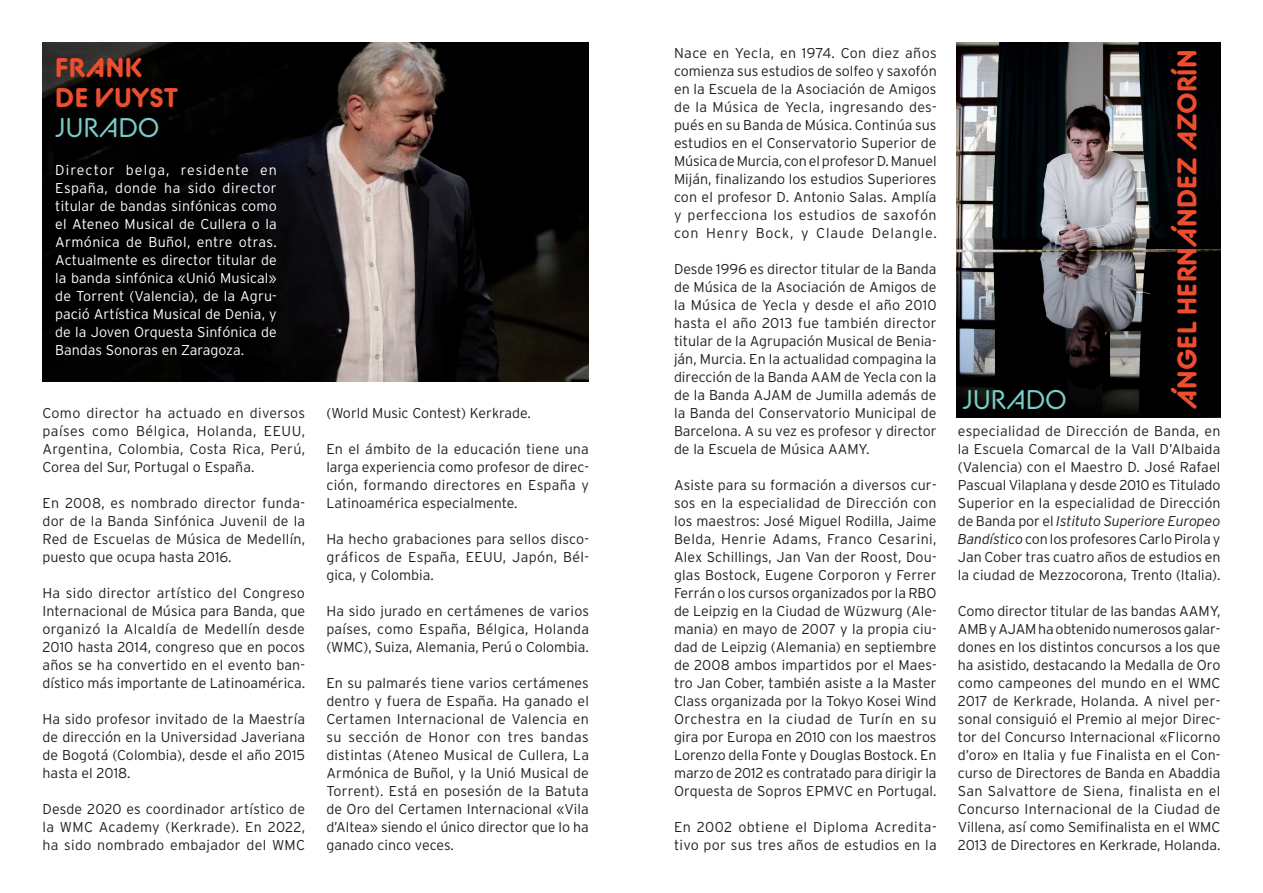
<style>
.page{position:relative;width:1263px;height:893px;background:#fff}
.page>*{position:absolute;margin:0;border:0;box-sizing:border-box;transform-origin:0 0}
.t1{font:700 27px "BC Alphapipe RB";letter-spacing:.01em;color:#ef4d2f}
.t2{font:27px "BC Alphapipe RB";letter-spacing:.015em;color:#7accc8}
.t3{font:300 14.25px/18px "Interstate";color:#231f20;text-align:justify}
.t4{font:300 14.25px/18px "Interstate";color:#fff;text-align:justify}
.s1{font-style:italic}
</style>
<div class="page">
<img style="left:957px;top:43px;width:263px;height:375px">
<img style="left:43px;top:43px;width:546px;height:339px">
<p class="t1" style="left:55px;top:50px;width:88px">FRANK</p>
<p class="t1" style="left:55px;top:80px;width:124px">DE VUYST</p>
<p class="t2" style="left:55px;top:110px;width:106px">JURADO</p>
<p class="t4" style="left:55px;top:161px;width:223px">Director belga, residente en España, donde ha sido director titular de bandas sinfónicas como el Ateneo Musical de Cullera o la Armónica de Buñol, entre otras.<br>Actualmente es director titular de la banda sinfónica «Unió Musical» de Torrent (Valencia), de la Agru&shy;pació Artística Musical de Denia, y de la Joven Orquesta Sinfónica de Bandas Sonoras en Zaragoza.</p>
<p class="t3" style="left:43px;top:404px;width:264px">Como director ha actuado en diversos países como Bélgica, Holanda, EEUU, Argentina, Colombia, Costa Rica, Perú, Corea del Sur, Portugal o España.</p>
<p class="t3" style="left:43px;top:494px;width:264px">En 2008, es nombrado director funda&shy;dor de la Banda Sinfónica Juvenil de la Red de Escuelas de Música de Medellín, puesto que ocupa hasta 2016.</p>
<p class="t3" style="left:43px;top:584px;width:264px">Ha sido director artístico del Congreso Internacional de Música para Banda, que organizó la Alcaldía de Medellín desde 2010 hasta 2014, congreso que en pocos años se ha convertido en el evento ban&shy;dístico más importante de Latinoamérica.</p>
<p class="t3" style="left:43px;top:710px;width:264px">Ha sido profesor invitado de la Maestría de dirección en la Universidad Javeriana de Bogotá (Colombia), desde el año 2015 hasta el 2018.</p>
<p class="t3" style="left:43px;top:800px;width:264px">Desde 2020 es coordinador artístico de la WMC Academy (Kerkrade). En 2022, ha sido nombrado embajador del WMC</p>
<p class="t3" style="left:326px;top:404px;width:206px">(World Music Contest) Kerkrade.</p>
<p class="t3" style="left:326px;top:440px;width:264px">En el ámbito de la educación tiene una larga experiencia como profesor de direc&shy;ción, formando directores en España y Latinoamérica especialmente.</p>
<p class="t3" style="left:326px;top:530px;width:264px">Ha hecho grabaciones para sellos disco&shy;gráficos de España, EEUU, Japón, Bél&shy;gica, y Colombia.</p>
<p class="t3" style="left:326px;top:602px;width:264px">Ha sido jurado en certámenes de varios países, como España, Bélgica, Holanda (WMC), Suiza, Alemania, Perú o Colombia.</p>
<p class="t3" style="left:326px;top:674px;width:264px">En su palmarés tiene varios certámenes dentro y fuera de España. Ha ganado el Certamen Internacional de Valencia en su sección de Honor con tres bandas distintas (Ateneo Musical de Cullera, La Armónica de Buñol, y la Unió Musical de Torrent). Está en posesión de la Batuta de Oro del Certamen Internacional «Vila d’Altea» siendo el único director que lo ha ganado cinco veces.</p>
<p class="t3" style="left:674px;top:44px;width:264px">Nace en Yecla, en 1974. Con diez años comienza sus estudios de solfeo y saxofón en la Escuela de la Asociación de Amigos de la Música de Yecla, ingresando des&shy;pués en su Banda de Música. Continúa sus estudios en el Conservatorio Superior de Música de Murcia, con el profesor D. Manuel Miján, finalizando los estudios Superiores con el profesor D. Antonio Salas. Amplía y perfecciona los estudios de saxofón con Henry Bock, y Claude Delangle.</p>
<p class="t3" style="left:674px;top:260px;width:264px">Desde 1996 es director titular de la Banda de Música de la Asociación de Amigos de la Música de Yecla y desde el año 2010 hasta el año 2013 fue también director titular de la Agrupación Musical de Benia&shy;ján, Murcia. En la actualidad compagina la dirección de la Banda AAM de Yecla con la de la Banda AJAM de Jumilla además de la Banda del Conservatorio Municipal de Barcelona. A su vez es profesor y director de la Escuela de Música AAMY.</p>
<p class="t3" style="left:674px;top:476px;width:264px">Asiste para su formación a diversos cur&shy;sos en la especialidad de Dirección con los maestros: José Miguel Rodilla, Jaime Belda, Henrie Adams, Franco Cesarini, Alex Schillings, Jan Van der Roost, Dou&shy;glas Bostock, Eugene Corporon y Ferrer Ferrán o los cursos organizados por la RBO de Leipzig en la Ciudad de Wüzwurg (Ale&shy;mania) en mayo de 2007 y la propia ciu&shy;dad de Leipzig (Alemania) en septiembre de 2008 ambos impartidos por el Maes&shy;tro Jan Cober, también asiste a la Master Class organizada por la Tokyo Kosei Wind Orchestra en la ciudad de Turín en su gira por Europa en 2010 con los maestros Lorenzo della Fonte y Douglas Bostock. En marzo de 2012 es contratado para dirigir la Orquesta de Sopros EPMVC en Portugal.</p>
<p class="t3" style="left:674px;top:818px;width:264px">En 2002 obtiene el Diploma Acredita&shy;tivo por sus tres años de estudios en la</p>
<p class="t2" style="left:962px;top:382px;width:106px">JURADO</p>
<p class="t1" style="left:1169px;top:409px;width:361px;rotate:-90deg">ÁNGEL HERNÁNDEZ AZORÍN</p>
<p class="t3" style="left:958px;top:422px;width:264px">especialidad de Dirección de Banda, en la Escuela Comarcal de la Vall D’Albaida (Valencia) con el Maestro D. José Rafael Pascual Vilaplana y desde 2010 es Titulado Superior en la especialidad de Dirección de Banda por el <span class="s1">Istituto Superiore Europeo Bandístico</span> con los profesores Carlo Pirola y Jan Cober tras cuatro años de estudios en la ciudad de Mezzocorona, Trento (Italia).</p>
<p class="t3" style="left:958px;top:602px;width:264px">Como director titular de las bandas AAMY, AMB y AJAM ha obtenido numerosos galar&shy;dones en los distintos concursos a los que ha asistido, destacando la Medalla de Oro como campeones del mundo en el WMC 2017 de Kerkrade, Holanda. A nivel per&shy;sonal consiguió el Premio al mejor Direc&shy;tor del Concurso Internacional «Flicorno d’oro» en Italia y fue Finalista en el Con&shy;curso de Directores de Banda en Abaddia San Salvattore de Siena, finalista en el Concurso Internacional de la Ciudad de Villena, así como Semifinalista en el WMC 2013 de Directores en Kerkrade, Holanda.</p>
</div>
